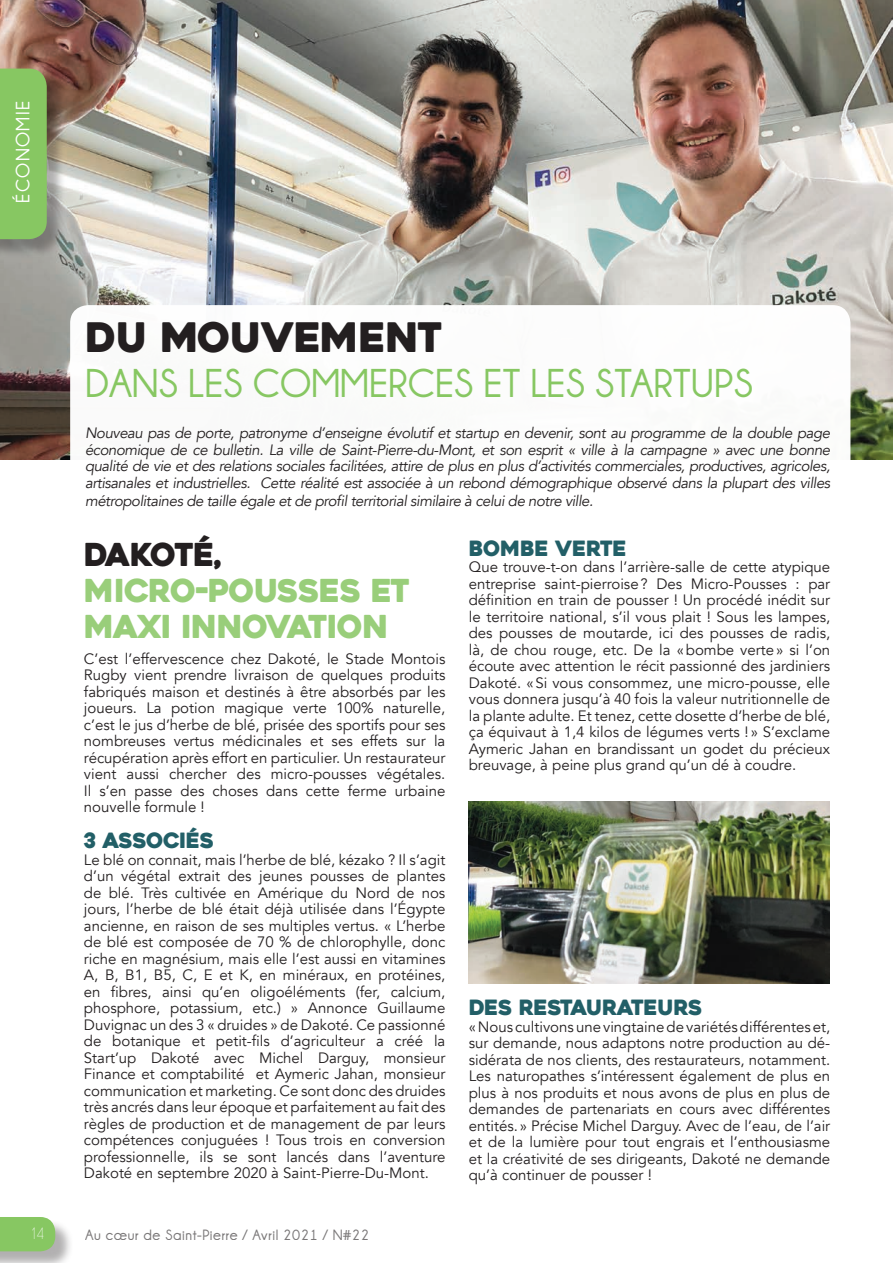
<style>
.page{position:relative;width:893px;height:1263px;background:#fff}
.page>*{position:absolute;margin:0;border:0;box-sizing:border-box;transform-origin:0 0}
.t1{font:700 40.5px "Champagne&Limousines";color:#87c762}
.t2{font:40.5px "Heavitas";letter-spacing:-.02em;color:#231f20}
.t3{font:31.5px/36px "Heavitas";letter-spacing:-.02em;color:#99ce7a}
.t4{font:31.5px "Heavitas";letter-spacing:-.075em;color:#231f20}
.t5{font:21px "Heavitas";letter-spacing:-.02em;color:#225f67}
.t6{font:700 19.5px "Champagne&Limousines";letter-spacing:.07em;color:#fff}
.t7{font:100 16.5px "Leaner";color:#fff}
.t8{font:15px/16.5px "Avenir";color:#231f20;text-align:justify}
.t9{font:italic 15px/16.5px "Avenir";letter-spacing:-.03em;color:#231f20;text-align:justify}
.t10{font:700 15px "Champagne&Limousines";letter-spacing:.04em;color:#231f20}
</style>
<div class="page">
<img style="left:0;top:0;width:893px;height:459px">
<div style="left:0;top:1219px;width:74px;height:44px;background:#231f20;opacity:.35"></div>
<div style="left:0;top:1217px;width:55px;height:34px;background:#87c762"></div>
<div style="left:70px;top:305px;width:780px;height:191px;background:#fff;border-radius:18px"></div>
<img style="left:469px;top:801px;width:360px;height:182px">
<div style="left:0;top:71px;width:66px;height:187px;background:#231f20;opacity:.35"></div>
<div style="left:0;top:69px;width:47px;height:170px;background:#87c762"></div>
<h3 class="t6" style="left:12px;top:203px;width:103px;rotate:-90deg">ÉCONOMIE</h3>
<p class="t7" style="left:32px;top:1225px;width:14px">14</p>
<h1 class="t2" style="left:85px;top:312px;width:359px">DU MOUVEMENT</h1>
<h1 class="t1" style="left:85px;top:360px;width:669px">DANS LES COMMERCES ET LES STARTUPS</h1>
<p class="t9" style="left:85px;top:425px;width:747px">Nouveau pas de porte, patronyme d’enseigne évolutif et startup en devenir, sont au programme de la double page économique de ce bulletin. La ville de Saint-Pierre-du-Mont, et son esprit « ville à la campagne » avec une bonne qualité de vie et des relations sociales facilitées, attire de plus en plus d’activités commerciales, productives, agricoles, artisanales et industrielles. Cette réalité est associée à un rebond démographique observé dans la plupart des villes</p>
<p class="t9" style="left:85px;top:492px;width:510px">métropolitaines de taille égale et de profil territorial similaire à celui de notre ville.</p>
<h2 class="t4" style="left:84px;top:535px;width:139px">DAKOTÉ,</h2>
<h2 class="t3" style="left:84px;top:573px;width:327px">MICRO-POUSSES ET<br>MAXI INNOVATION</h2>
<p class="t8" style="left:84px;top:650px;width:363px">C’est l’effervescence chez Dakoté, le Stade Montois Rugby vient prendre livraison de quelques produits fabriqués maison et destinés à être absorbés par les joueurs. La potion magique verte 100% naturelle, c’est le jus d’herbe de blé, prisée des sportifs pour ses nombreuses vertus médicinales et ses effets sur la récupération après effort en particulier. Un restaurateur vient aussi chercher des micro-pousses végétales.<br>Il s’en passe des choses dans cette ferme urbaine nouvelle formule !</p>
<h3 class="t5" style="left:84px;top:828px;width:132px">3 ASSOCIÉS</h3>
<p class="t8" style="left:84px;top:851px;width:363px">Le blé on connait, mais l’herbe de blé, kézako ? Il s’agit d’un végétal extrait des jeunes pousses de plantes de blé. Très cultivée en Amérique du Nord de nos jours, l’herbe de blé était déjà utilisée dans l’Égypte ancienne, en raison de ses multiples vertus. « L’herbe de blé est composée de 70 % de chlorophylle, donc riche en magnésium, mais elle l’est aussi en vitamines A, B, B1, B5, C, E et K, en minéraux, en protéines, en fibres, ainsi qu’en oligoéléments (fer, calcium, phosphore, potassium, etc.) » Annonce Guillaume Duvignac un des 3 « druides » de Dakoté. Ce passionné de botanique et petit-fils d’agriculteur a créé la Start’up Dakoté avec Michel Darguy, monsieur Finance et comptabilité et Aymeric Jahan, monsieur communication et marketing. Ce sont donc des druides très ancrés dans leur époque et parfaitement au fait des règles de production et de management de par leurs compétences conjuguées ! Tous trois en conversion professionnelle, ils se sont lancés dans l’aventure Dakoté en septembre 2020 à Saint-Pierre-Du-Mont.</p>
<h3 class="t5" style="left:469px;top:535px;width:160px">BOMBE VERTE</h3>
<p class="t8" style="left:469px;top:559px;width:363px">Que trouve-t-on dans l’arrière-salle de cette atypique entreprise saint-pierroise? Des Micro-Pousses : par définition en train de pousser ! Un procédé inédit sur le territoire national, s’il vous plait ! Sous les lampes, des pousses de moutarde, ici des pousses de radis, là, de chou rouge, etc. De la «bombe verte» si l’on écoute avec attention le récit passionné des jardiniers Dakoté. «Si vous consommez, une micro-pousse, elle vous donnera jusqu’à 40 fois la valeur nutritionnelle de la plante adulte. Et tenez, cette dosette d’herbe de blé, ça équivaut à 1,4 kilos de légumes verts ! » S’exclame Aymeric Jahan en brandissant un godet du précieux breuvage, à peine plus grand qu’un dé à coudre.</p>
<h3 class="t5" style="left:469px;top:994px;width:235px">DES RESTAURATEURS</h3>
<p class="t8" style="left:469px;top:1018px;width:363px">«Nous cultivons une vingtaine de variétés différentes et, sur demande, nous adaptons notre production au dé&shy;sidérata de nos clients, des restaurateurs, notamment.<br>Les naturopathes s’intéressent également de plus en plus à nos produits et nous avons de plus en plus de demandes de partenariats en cours avec différentes entités. » Précise Michel Darguy. Avec de l’eau, de l’air et de la lumière pour tout engrais et l’enthousiasme et la créativité de ses dirigeants, Dakoté ne demande qu’à continuer de pousser !</p>
<p class="t10" style="left:85px;top:1226px;width:286px">Au cœur de Saint-Pierre / Avril 2021 / N#22</p>
</div>
